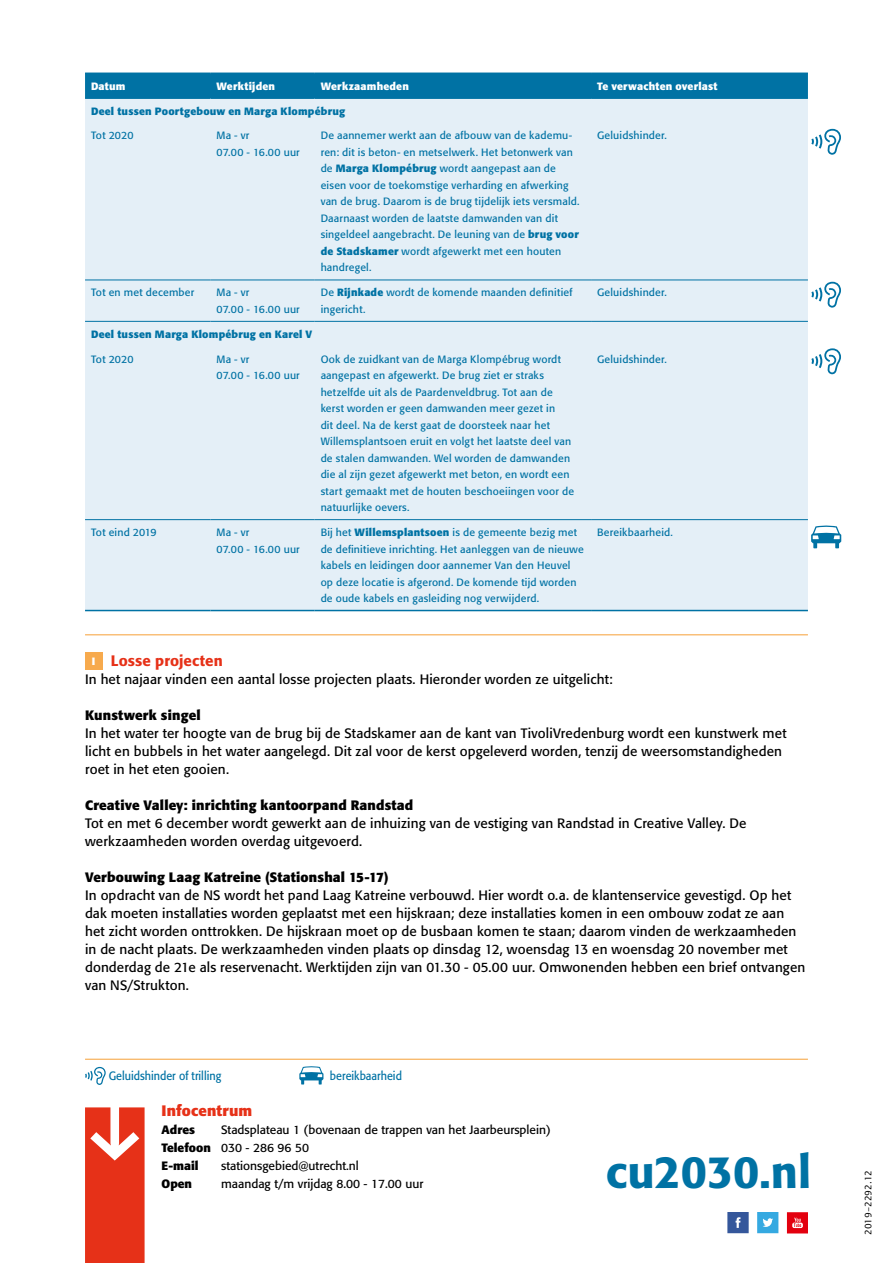
<style>
.page{position:relative;width:893px;height:1263px;background:#fff}
.page>*{position:absolute;margin:0;border:0;box-sizing:border-box;transform-origin:0 0}
.web_adres{font:500 45px "Formata BQ";color:#0072a4}
._06_Tussenkop{font:500 15px "Formata BQ";letter-spacing:.005em;color:#e63118}
._06_Tussenkop-2{font:700 15px "Formata BQ";letter-spacing:.01em;color:#e63118}
._05_Bodytekst{font:13.5px/18px "Formata BQ";letter-spacing:.01em;color:#000}
._05_Bodytekst-2{font:700 13.5px "Formata BQ";letter-spacing:.01em;color:#000}
.adres_gegevens{font:12px "Formata BQ";color:#000}
.t1{font:12px "Formata BQ";color:#0072a4;scale:.9 1}
.adres_gegevens-2{font:700 12px "Formata BQ";color:#000}
.tabel_body{font:10.5px/16.5px "Formata BQ";letter-spacing:.02em;color:#0072a4}
.tabel_tussenkop{font:700 10.5px "Formata BQ";letter-spacing:.02em;color:#0072a4}
.t2{font:700 10.5px "Formata BQ";letter-spacing:.02em;color:#fff}
.t3{font:9px "Lucida Sans Unicode";color:#000}
.s1{font-weight:700}
</style>
<div class="page">
<svg style="left:727px;top:1212px;width:21px;height:21px"></svg>
<svg style="left:757px;top:1212px;width:21px;height:21px"></svg>
<svg style="left:787px;top:1212px;width:21px;height:21px"></svg>
<svg style="left:85px;top:1107px;width:60px;height:156px;background:#e8432d"></svg>
<svg style="left:299px;top:1066px;width:24px;height:18px"></svg>
<svg style="left:811px;top:525px;width:30px;height:23px"></svg>
<div style="left:85px;top:74px;width:723px;height:23px;background:#0072a4"></div>
<div style="left:85px;top:99px;width:723px;height:511px;background:#e4eff7"></div>
<hr style="left:85px;top:73px;width:125px;height:1px;background:#0072a4">
<hr style="left:210px;top:73px;width:105px;height:1px;background:#0072a4">
<hr style="left:315px;top:73px;width:276px;height:1px;background:#0072a4">
<hr style="left:591px;top:73px;width:217px;height:1px;background:#0072a4">
<hr style="left:85px;top:97px;width:125px;height:2px;background:#0072a4">
<hr style="left:210px;top:97px;width:105px;height:2px;background:#0072a4">
<hr style="left:315px;top:97px;width:276px;height:2px;background:#0072a4">
<hr style="left:591px;top:97px;width:217px;height:2px;background:#0072a4">
<hr style="left:85px;top:280px;width:125px;height:1px;background:#0072a4">
<hr style="left:210px;top:280px;width:105px;height:1px;background:#0072a4">
<hr style="left:315px;top:280px;width:276px;height:1px;background:#0072a4">
<hr style="left:591px;top:280px;width:217px;height:1px;background:#0072a4">
<hr style="left:85px;top:321px;width:125px;height:1px;background:#0072a4">
<hr style="left:210px;top:321px;width:105px;height:1px;background:#0072a4">
<hr style="left:315px;top:321px;width:276px;height:1px;background:#0072a4">
<hr style="left:591px;top:321px;width:217px;height:1px;background:#0072a4">
<hr style="left:85px;top:519px;width:125px;height:1px;background:#0072a4">
<hr style="left:210px;top:519px;width:105px;height:1px;background:#0072a4">
<hr style="left:315px;top:519px;width:276px;height:1px;background:#0072a4">
<hr style="left:591px;top:519px;width:217px;height:1px;background:#0072a4">
<hr style="left:85px;top:610px;width:125px;height:1px;background:#0072a4">
<hr style="left:210px;top:610px;width:105px;height:1px;background:#0072a4">
<hr style="left:315px;top:610px;width:276px;height:1px;background:#0072a4">
<hr style="left:591px;top:610px;width:217px;height:1px;background:#0072a4">
<div style="left:85px;top:652px;width:17px;height:17px;background:#f7aa4d"></div>
<hr style="left:85px;top:1059px;width:723px;height:1px;background:#f7aa4d">
<hr style="left:85px;top:634px;width:723px;height:1px;background:#f7aa4d">
<svg style="left:85px;top:1067px;width:21px;height:18px"></svg>
<svg style="left:811px;top:129px;width:30px;height:26px"></svg>
<svg style="left:811px;top:282px;width:30px;height:26px"></svg>
<svg style="left:811px;top:348px;width:30px;height:26px"></svg>
<p class="t2" style="left:91px;top:79px;width:36px">Datum</p>
<p class="t2" style="left:216px;top:79px;width:60px">Werktijden</p>
<p class="t2" style="left:321px;top:79px;width:90px">Werkzaamheden</p>
<p class="t2" style="left:597px;top:79px;width:122px">Te verwachten overlast</p>
<p class="tabel_tussenkop" style="left:91px;top:104px;width:256px">Deel tussen Poortgebouw en Marga Klompébrug</p>
<p class="tabel_body" style="left:91px;top:127px;width:44px">Tot 2020</p>
<p class="tabel_body" style="left:216px;top:127px;width:34px">Ma - vr</p>
<p class="tabel_body" style="left:216px;top:144px;width:85px">07.00 - 16.00 uur</p>
<p class="tabel_body" style="left:321px;top:127px;width:260px">De aannemer werkt aan de afbouw van de kademu&shy;ren: dit is beton- en metselwerk. Het betonwerk van de <span class="s1">Marga Klompébrug</span> wordt aangepast aan de eisen voor de toekomstige verharding en afwerking van de brug. Daarom is de brug tijdelijk iets versmald.<br>Daarnaast worden de laatste damwanden van dit singeldeel aangebracht. De leuning van de <span class="s1">brug voor de Stadskamer</span> wordt afgewerkt met een houten handregel.</p>
<p class="tabel_body" style="left:597px;top:127px;width:71px">Geluidshinder.</p>
<p class="tabel_body" style="left:91px;top:284px;width:105px">Tot en met december</p>
<p class="tabel_body" style="left:216px;top:284px;width:34px">Ma - vr</p>
<p class="tabel_body" style="left:216px;top:301px;width:85px">07.00 - 16.00 uur</p>
<p class="tabel_tussenkop" style="left:91px;top:327px;width:223px">Deel tussen Marga Klompébrug en Karel V</p>
<p class="tabel_body" style="left:91px;top:351px;width:44px">Tot 2020</p>
<p class="tabel_body" style="left:216px;top:351px;width:34px">Ma - vr</p>
<p class="tabel_body" style="left:216px;top:367px;width:85px">07.00 - 16.00 uur</p>
<p class="tabel_body" style="left:91px;top:524px;width:67px">Tot eind 2019</p>
<p class="tabel_body" style="left:216px;top:524px;width:34px">Ma - vr</p>
<p class="tabel_body" style="left:216px;top:540px;width:85px">07.00 - 16.00 uur</p>
<p class="tabel_body" style="left:321px;top:284px;width:253px">De <span class="s1">Rijnkade</span> wordt de komende maanden definitief ingericht.</p>
<p class="tabel_body" style="left:597px;top:284px;width:71px">Geluidshinder.</p>
<p class="tabel_body" style="left:321px;top:351px;width:255px">Ook de zuidkant van de Marga Klompébrug wordt aangepast en afgewerkt. De brug ziet er straks hetzelfde uit als de Paardenveldbrug. Tot aan de kerst worden er geen damwanden meer gezet in<br>dit deel. Na de kerst gaat de doorsteek naar het Willemsplantsoen eruit en volgt het laatste deel van de stalen damwanden. Wel worden de damwanden die al zijn gezet afgewerkt met beton, en wordt een start gemaakt met de houten beschoeiingen voor de natuurlijke oevers.</p>
<p class="tabel_body" style="left:597px;top:351px;width:71px">Geluidshinder.</p>
<p class="tabel_body" style="left:321px;top:524px;width:265px">Bij het <span class="s1">Willemsplantsoen</span> is de gemeente bezig met de definitieve inrichting. Het aanleggen van de nieuwe kabels en leidingen door aannemer Van den Heuvel op deze locatie is afgerond. De komende tijd worden de oude kabels en gasleiding nog verwijderd.</p>
<p class="tabel_body" style="left:597px;top:524px;width:77px">Bereikbaarheid.</p>
<p class="t2" style="left:92px;top:654px;width:5px">I</p>
<h2 class="_06_Tussenkop" style="left:111px;top:652px;width:113px">Losse projecten</h2>
<p class="_05_Bodytekst" style="left:85px;top:670px;width:529px">In het najaar vinden een aantal losse projecten plaats. Hieronder worden ze uitgelicht:</p>
<p class="_05_Bodytekst-2" style="left:85px;top:707px;width:117px">Kunstwerk singel</p>
<p class="_05_Bodytekst" style="left:85px;top:724px;width:703px">In het water ter hoogte van de brug bij de Stadskamer aan de kant van TivoliVredenburg wordt een kunstwerk met licht en bubbels in het water aangelegd. Dit zal voor de kerst opgeleverd worden, tenzij de weersomstandigheden roet in het eten gooien.</p>
<p class="_05_Bodytekst-2" style="left:85px;top:797px;width:330px">Creative Valley: inrichting kantoorpand Randstad</p>
<p class="_05_Bodytekst" style="left:85px;top:814px;width:663px">Tot en met 6 december wordt gewerkt aan de inhuizing van de vestiging van Randstad in Creative Valley. De werkzaamheden worden overdag uitgevoerd.</p>
<p class="_05_Bodytekst-2" style="left:85px;top:869px;width:305px">Verbouwing Laag Katreine (Stationshal 15-17)</p>
<p class="_05_Bodytekst" style="left:85px;top:886px;width:722px">In opdracht van de NS wordt het pand Laag Katreine verbouwd. Hier wordt o.a. de klantenservice gevestigd. Op het dak moeten installaties worden geplaatst met een hijskraan; deze installaties komen in een ombouw zodat ze aan het zicht worden onttrokken. De hijskraan moet op de busbaan komen te staan; daarom vinden de werkzaamheden in de nacht plaats. De werkzaamheden vinden plaats op dinsdag 12, woensdag 13 en woensdag 20 november met donderdag de 21e als reservenacht. Werktijden zijn van 01.30 - 05.00 uur. Omwonenden hebben een brief ontvangen van NS/Strukton.</p>
<p class="t1" style="left:109px;top:1069px;width:126px">Geluidshinder of trilling</p>
<p class="t1" style="left:330px;top:1069px;width:81px">bereikbaarheid</p>
<h2 class="_06_Tussenkop-2" style="left:162px;top:1102px;width:92px">Infocentrum</h2>
<p class="adres_gegevens-2" style="left:162px;top:1123px;width:35px">Adres</p>
<p class="adres_gegevens" style="left:221px;top:1123px;width:331px">Stadsplateau 1 (bovenaan de trappen van het Jaarbeursplein)</p>
<p class="adres_gegevens" style="left:162px;top:1141px;width:149px"><span class="s1">Telefoon</span> 030 - 286 96 50</p>
<p class="adres_gegevens-2" style="left:162px;top:1159px;width:39px">E-mail</p>
<p class="adres_gegevens" style="left:221px;top:1159px;width:139px">stationsgebied@utrecht.nl</p>
<p class="adres_gegevens-2" style="left:162px;top:1177px;width:32px">Open</p>
<p class="adres_gegevens" style="left:221px;top:1177px;width:204px">maandag t/m vrijdag 8.00 - 17.00 uur</p>
<p class="web_adres" style="left:606px;top:1145px;width:207px">cu2030.nl</p>
<p class="t3" style="left:861px;top:1235px;width:66px;rotate:-90deg">2019-2292.12</p>
</div>
